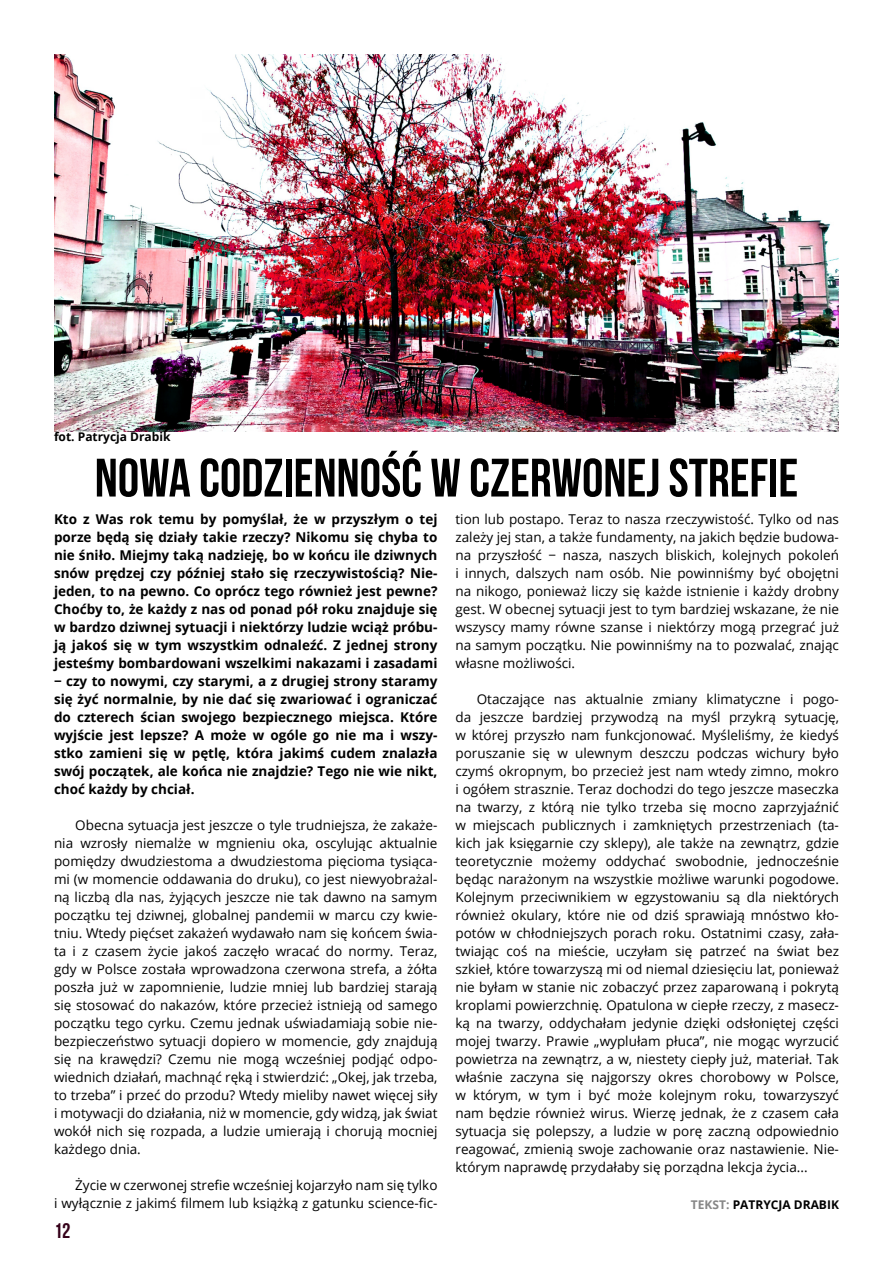
<style>
.page{position:relative;width:893px;height:1263px;background:#fff}
.page>*{position:absolute;margin:0;border:0;box-sizing:border-box;transform-origin:0 0}
.t1{font:700 54px "Bebas Neue";color:#000}
.t2{font:700 21px "Bebas Neue";color:#350019}
.t3{font:13.5px/18px "Open Sans";color:#000;text-align:justify}
.t4{font:700 13.5px/18px "Open Sans";color:#000;text-align:justify}
.t5{font:700 12px "Open Sans";color:#000}
.s1{color:#878787}
</style>
<div class="page">
<img style="left:54px;top:54px;width:785px;height:378px">
<p class="t5" style="left:54px;top:428px;width:118px">fot. Patrycja Drabik</p>
<h1 class="t1" style="left:95px;top:448px;width:705px">NOWA CODZIENNOŚĆ W CZERWONEJ STREFIE</h1>
<p class="t4" style="left:54px;top:510px;width:385px">Kto z Was rok temu by pomyślał, że w przyszłym o tej porze będą się działy takie rzeczy? Nikomu się chyba to nie śniło. Miejmy taką nadzieję, bo w końcu ile dziwnych snów prędzej czy później stało się rzeczywistością? Nie&shy;jeden, to na pewno. Co oprócz tego również jest pewne?<br>Choćby to, że każdy z nas od ponad pół roku znajduje się w bardzo dziwnej sytuacji i niektórzy ludzie wciąż próbu&shy;ją jakoś się w tym wszystkim odnaleźć. Z jednej strony jesteśmy bombardowani wszelkimi nakazami i zasadami − czy to nowymi, czy starymi, a z drugiej strony staramy się żyć normalnie, by nie dać się zwariować i ograniczać do czterech ścian swojego bezpiecznego miejsca. Które wyjście jest lepsze? A może w ogóle go nie ma i wszy&shy;stko zamieni się w pętlę, która jakimś cudem znalazła swój początek, ale końca nie znajdzie? Tego nie wie nikt, choć każdy by chciał.</p>
<p class="t3" style="left:54px;top:816px;width:385px;text-indent:21px">Obecna sytuacja jest jeszcze o tyle trudniejsza, że zakaże&shy;nia wzrosły niemalże w mgnieniu oka, oscylując aktualnie pomiędzy dwudziestoma a dwudziestoma pięcioma tysiąca&shy;mi (w momencie oddawania do druku), co jest niewyobrażal&shy;ną liczbą dla nas, żyjących jeszcze nie tak dawno na samym początku tej dziwnej, globalnej pandemii w marcu czy kwie&shy;tniu. Wtedy pięćset zakażeń wydawało nam się końcem świa&shy;ta i z czasem życie jakoś zaczęło wracać do normy. Teraz, gdy w Polsce została wprowadzona czerwona strefa, a żółta poszła już w zapomnienie, ludzie mniej lub bardziej starają się stosować do nakazów, które przecież istnieją od samego początku tego cyrku. Czemu jednak uświadamiają sobie nie&shy;bezpieczeństwo sytuacji dopiero w momencie, gdy znajdują się na krawędzi? Czemu nie mogą wcześniej podjąć odpo&shy;wiednich działań, machnąć ręką i stwierdzić: „Okej, jak trzeba, to trzeba” i przeć do przodu? Wtedy mieliby nawet więcej siły i motywacji do działania, niż w momencie, gdy widzą, jak świat wokół nich się rozpada, a ludzie umierają i chorują mocniej każdego dnia.</p>
<p class="t3" style="left:54px;top:1176px;width:385px;text-align:right">Życie w czerwonej strefie wcześniej kojarzyło nam się tylko<br>i wyłącznie z jakimś filmem lub książką z gatunku science-fic-</p>
<h2 class="t2" style="left:54px;top:1219px;width:18px">12</h2>
<p class="t3" style="left:455px;top:510px;width:385px">tion lub postapo. Teraz to nasza rzeczywistość. Tylko od nas zależy jej stan, a także fundamenty, na jakich będzie budowa&shy;na przyszłość − nasza, naszych bliskich, kolejnych pokoleń i innych, dalszych nam osób. Nie powinniśmy być obojętni na nikogo, ponieważ liczy się każde istnienie i każdy drobny gest. W obecnej sytuacji jest to tym bardziej wskazane, że nie wszyscy mamy równe szanse i niektórzy mogą przegrać już na samym początku. Nie powinniśmy na to pozwalać, znając własne możliwości.</p>
<p class="t3" style="left:455px;top:690px;width:385px;text-indent:21px">Otaczające nas aktualnie zmiany klimatyczne i pogo&shy;da jeszcze bardziej przywodzą na myśl przykrą sytuację, w której przyszło nam funkcjonować. Myśleliśmy, że kiedyś poruszanie się w ulewnym deszczu podczas wichury było czymś okropnym, bo przecież jest nam wtedy zimno, mokro i ogółem strasznie. Teraz dochodzi do tego jeszcze maseczka na twarzy, z którą nie tylko trzeba się mocno zaprzyjaźnić w miejscach publicznych i zamkniętych przestrzeniach (ta&shy;kich jak księgarnie czy sklepy), ale także na zewnątrz, gdzie teoretycznie możemy oddychać swobodnie, jednocześnie będąc narażonym na wszystkie możliwe warunki pogodowe.<br>Kolejnym przeciwnikiem w egzystowaniu są dla niektórych również okulary, które nie od dziś sprawiają mnóstwo kło&shy;potów w chłodniejszych porach roku. Ostatnimi czasy, zała&shy;twiając coś na mieście, uczyłam się patrzeć na świat bez szkieł, które towarzyszą mi od niemal dziesięciu lat, ponieważ nie byłam w stanie nic zobaczyć przez zaparowaną i pokrytą kroplami powierzchnię. Opatulona w ciepłe rzeczy, z masecz&shy;ką na twarzy, oddychałam jedynie dzięki odsłoniętej części mojej twarzy. Prawie „wyplułam płuca”, nie mogąc wyrzucić powietrza na zewnątrz, a w, niestety ciepły już, materiał. Tak właśnie zaczyna się najgorszy okres chorobowy w Polsce, w którym, w tym i być może kolejnym roku, towarzyszyć nam będzie również wirus. Wierzę jednak, że z czasem cała sytuacja się polepszy, a ludzie w porę zaczną odpowiednio reagować, zmienią swoje zachowanie oraz nastawienie. Nie&shy;którym naprawdę przydałaby się porządna lekcja życia...</p>
<p class="t5" style="left:691px;top:1196px;width:150px"><span class="s1">TEKST:</span> PATRYCJA DRABIK</p>
</div>
